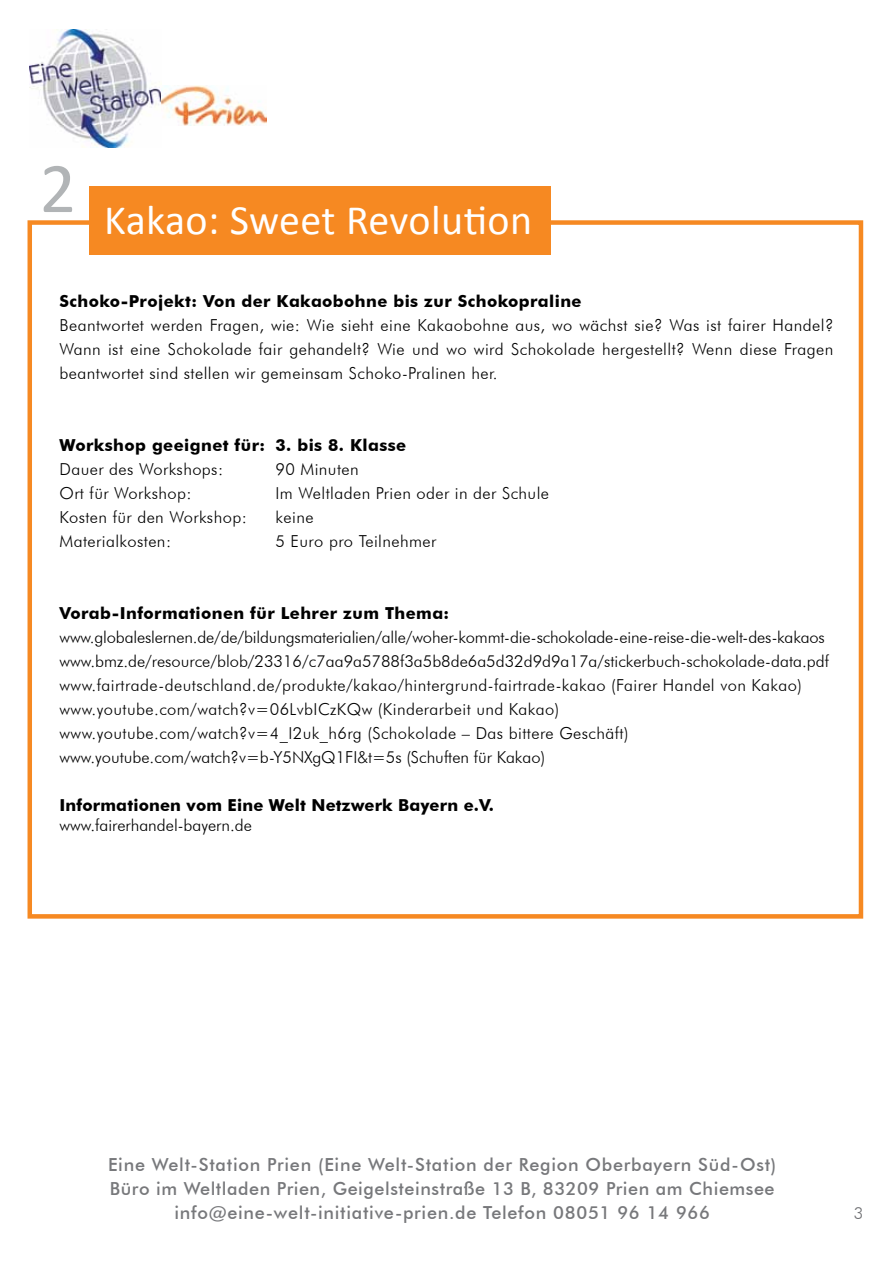
<style>
.page{position:relative;width:893px;height:1263px;background:#fff}
.page>*{position:absolute;margin:0;border:0;box-sizing:border-box;transform-origin:0 0}
.t1{font:72px "Calibri";color:#b1b4b6}
.t2{font:42px "Calibri";letter-spacing:.005em;color:#fff}
.t3{font:500 18px/24px "Futura BT";letter-spacing:.04em;color:#77787b;text-align:center}
.t4{font:300 16.5px/24px "Futura BT";color:#000}
.t5{font:300 16.5px/24px "Futura BT";letter-spacing:.025em;color:#000;text-align:justify}
.t6{font:700 16.5px "Futura BT";letter-spacing:.025em;color:#000}
.t7{font:300 16.5px "Futura BT";color:#6f7073}
</style>
<div class="page">
<img style="left:30px;top:30px;width:131px;height:117px">
<img style="left:162px;top:85px;width:104px;height:41px">
<div style="left:28px;top:220px;width:835px;height:699px;border:4px solid #f68922"></div>
<div style="left:89px;top:187px;width:462px;height:68px;background:#f68922"></div>
<h1 class="t1" style="left:40px;top:143px;width:38px">2</h1>
<h2 class="t2" style="left:104px;top:194px;width:429px">Kakao: Sweet Revolution</h2>
<p class="t6" style="left:60px;top:291px;width:524px">Schoko-Projekt: Von der Kakaobohne bis zur Schokopraline</p>
<p class="t5" style="left:60px;top:313px;width:775px">Beantwortet werden Fragen, wie: Wie sieht eine Kakaobohne aus, wo wächst sie? Was ist fairer Handel?<br>Wann ist eine Schokolade fair gehandelt? Wie und wo wird Schokolade hergestellt? Wenn diese Fragen beantwortet sind stellen wir gemeinsam Schoko-Pralinen her.</p>
<p class="t6" style="left:60px;top:435px;width:348px">Workshop geeignet für: 3. bis 8. Klasse</p>
<p class="t5" style="left:60px;top:457px;width:165px">Dauer des Workshops:</p>
<p class="t5" style="left:276px;top:457px;width:85px">90 Minuten</p>
<p class="t5" style="left:60px;top:481px;width:134px">Ort für Workshop:</p>
<p class="t5" style="left:276px;top:481px;width:275px">Im Weltladen Prien oder in der Schule</p>
<p class="t5" style="left:60px;top:505px;width:189px">Kosten für den Workshop:</p>
<p class="t5" style="left:276px;top:505px;width:39px">keine</p>
<p class="t5" style="left:60px;top:529px;width:113px">Materialkosten:</p>
<p class="t5" style="left:276px;top:529px;width:162px">5 Euro pro Teilnehmer</p>
<p class="t6" style="left:60px;top:603px;width:391px">Vorab-Informationen für Lehrer zum Thema:</p>
<p class="t4" style="left:60px;top:625px;width:771px">www.globaleslernen.de/de/bildungsmaterialien/alle/woher-kommt-die-schokolade-eine-reise-die-welt-des-kakaos www.bmz.de/resource/blob/23316/c7aa9a5788f3a5b8de6a5d32d9d9a17a/stickerbuch-schokolade-data.pdf www.fairtrade-deutschland.de/produkte/kakao/hintergrund-fairtrade-kakao (Fairer Handel von Kakao) www.youtube.com/watch?v=06LvbICzKQw (Kinderarbeit und Kakao) www.youtube.com/watch?v=4_I2uk_h6rg (Schokolade – Das bittere Geschäft) www.youtube.com/watch?v=b-Y5NXgQ1FI&amp;t=5s (Schuften für Kakao)</p>
<p class="t6" style="left:60px;top:795px;width:436px">Informationen vom Eine Welt Netzwerk Bayern e.V.</p>
<p class="t4" style="left:60px;top:812px;width:194px">www.fairerhandel-bayern.de</p>
<p class="t3" style="left:108px;top:1152px;width:670px">Eine Welt-Station Prien (Eine Welt-Station der Region Oberbayern Süd-Ost)<br>Büro im Weltladen Prien, Geigelsteinstraße 13 B, 83209 Prien am Chiemsee info@eine-welt-initiative-prien.de Telefon 08051 96 14 966</p>
<p class="t7" style="left:854px;top:1203px;width:11px">3</p>
</div>
